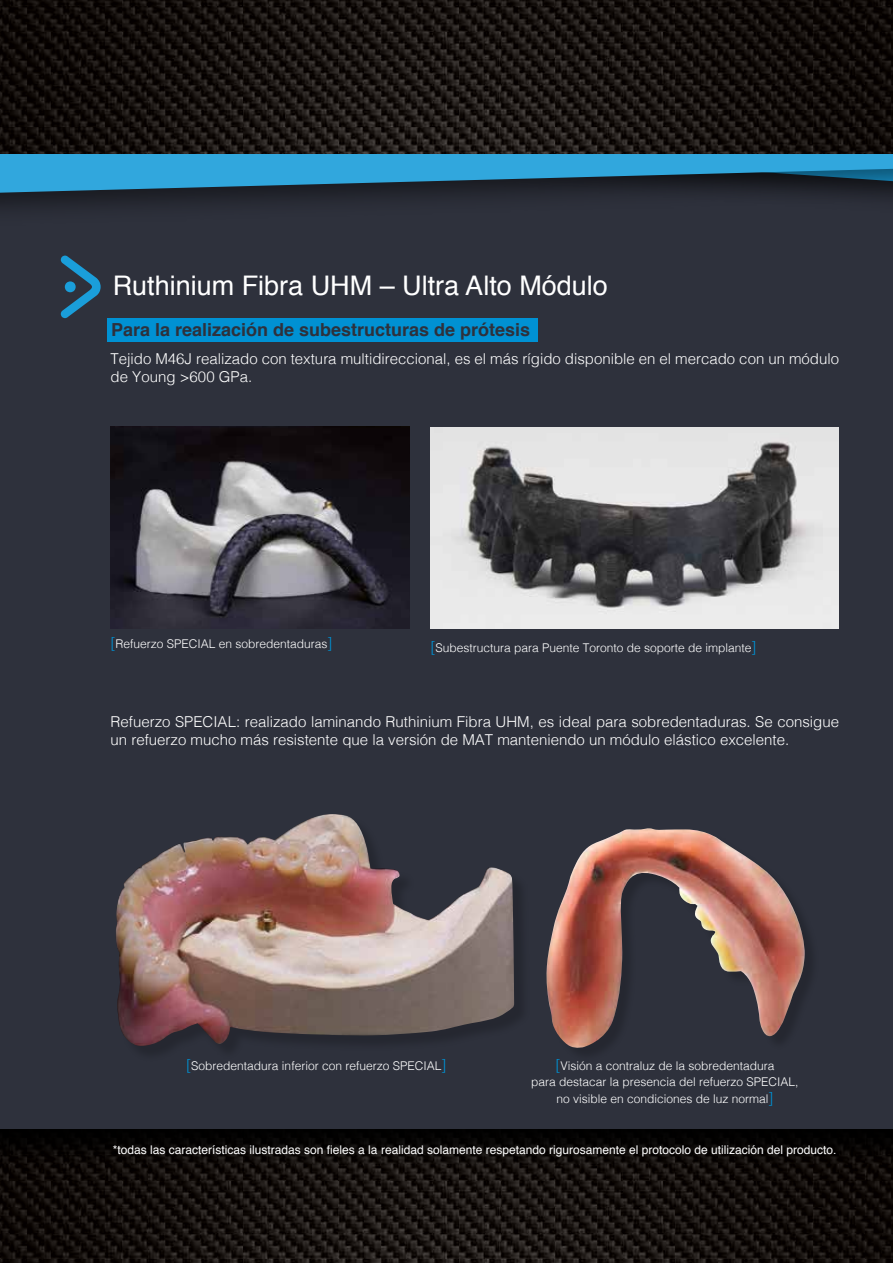
<style>
.page{position:relative;width:893px;height:1263px;background:#fff}
.page>*{position:absolute;margin:0;border:0;box-sizing:border-box;transform-origin:0 0}
.t1{font:27px "Helvetica";color:#fff}
.t2{font:700 18px "Helvetica";color:#2e313c}
.t3{font:300 15px/18px "Helvetica";color:#fff}
.t4{font:300 12px/16.5px "Helvetica";color:#fff;text-align:center}
.t5{font:12px "Helvetica";color:#fff}
.s1{font-size:15px;color:#0091d3}
</style>
<div class="page">
<img style="left:0;top:1171px;width:893px;height:92px">
<svg style="left:0;top:1129px;width:893px;height:42px;background:#0b0807"></svg>
<div style="left:0;top:145px;width:893px;height:984px;background:#2e313c"></div>
<div style="left:0;top:0;width:893px;height:251px;background:#000;opacity:.5"></div>
<svg style="left:0;top:153px;width:893px;height:40px;background:#297ba2"></svg>
<img style="left:0;top:0;width:893px;height:153px">
<img style="left:116px;top:814px;width:398px;height:233px">
<img style="left:546px;top:828px;width:259px;height:221px">
<img style="left:111px;top:426px;width:299px;height:203px">
<img style="left:430px;top:427px;width:409px;height:202px">
<svg style="left:61px;top:256px;width:40px;height:62px"></svg>
<div style="left:107px;top:318px;width:430px;height:24px;background:#0091d3"></div>
<h1 class="t1" style="left:113px;top:264px;width:497px">Ruthinium Fibra UHM – Ultra Alto Módulo</h1>
<p class="t2" style="left:111px;top:315px;width:421px">Para la realización de subestructuras de prótesis</p>
<p class="t3" style="left:111px;top:348px;width:730px">Tejido M46J realizado con textura multidireccional, es el más rígido disponible en el mercado con un módulo de Young &gt;600 GPa.</p>
<p class="t4" style="left:111px;top:634px;width:224px"><span class="s1">[</span>Refuerzo SPECIAL en sobredentaduras<span class="s1">]</span></p>
<p class="t4" style="left:430px;top:639px;width:328px"><span class="s1">[</span>Subestructura para Puente Toronto de soporte de implante<span class="s1">]</span></p>
<p class="t3" style="left:111px;top:712px;width:730px">Refuerzo SPECIAL: realizado laminando Ruthinium Fibra UHM, es ideal para sobredentaduras. Se consigue un refuerzo mucho más resistente que la versión de MAT manteniendo un módulo elástico excelente.</p>
<p class="t4" style="left:186px;top:1056px;width:262px"><span class="s1">[</span>Sobredentadura inferior con refuerzo SPECIAL<span class="s1">]</span></p>
<p class="t4" style="left:531px;top:1056px;width:269px"><span class="s1">[</span>Visión a contraluz de la sobredentadura<br>para destacar la presencia del refuerzo SPECIAL, no visible en condiciones de luz normal<span class="s1">]</span></p>
<p class="t5" style="left:113px;top:1140px;width:725px">*todas las características ilustradas son fieles a la realidad solamente respetando rigurosamente el protocolo de utilización del producto.</p>
</div>
